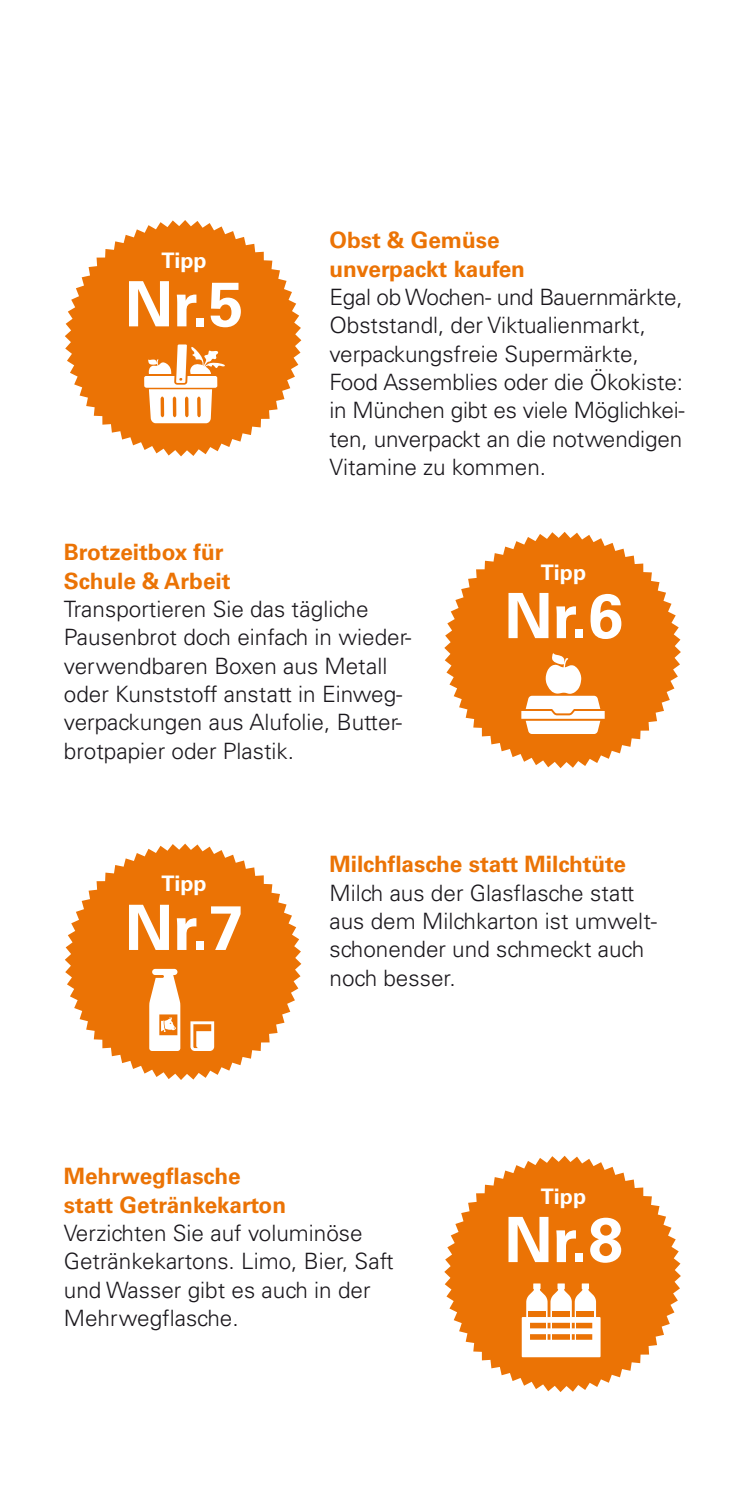
<style>
.page{position:relative;width:745px;height:1489px;background:#fff}
.page>*{position:absolute;margin:0;border:0;box-sizing:border-box;transform-origin:0 0}
.t1{font:700 62.5px "Univers LT Std";color:#fff}
.t2{font:300 22.5px/28.2px "Univers LT Std";color:#1a171c}
.t3{font:700 22.5px/28.2px "Univers LT Std";color:#eb7305}
.t4{font:700 21.5px "Univers LT Std";color:#fff}
</style>
<div class="page">
<svg style="left:65px;top:220px;width:236px;height:236px;fill:#eb7305"></svg>
<svg style="left:144px;top:344px;width:81px;height:79px"></svg>
<svg style="left:444px;top:531px;width:236px;height:237px;fill:#eb7305"></svg>
<svg style="left:521px;top:653px;width:83px;height:81px"></svg>
<svg style="left:65px;top:843px;width:236px;height:236px;fill:#eb7305"></svg>
<svg style="left:190px;top:1021px;width:24px;height:29px"></svg>
<svg style="left:149px;top:968px;width:31px;height:82px"></svg>
<svg style="left:444px;top:1155px;width:236px;height:236px;fill:#eb7305"></svg>
<svg style="left:521px;top:1283px;width:79px;height:74px"></svg>
<p class="t4" style="left:161px;top:248px;width:47px">Tipp</p>
<h1 class="t1" style="left:124px;top:268px;width:120px">Nr.5</h1>
<p class="t3" style="left:329px;top:226px;width:197px">Obst &amp; Gemüse unverpackt kaufen</p>
<p class="t2" style="left:329px;top:283px;width:357px">Egal ob Wochen- und Bauernmärkte,<br>Obststandl, der Viktualienmarkt, verpackungsfreie Supermärkte,<br>Food Assemblies oder die Ökokiste: in München gibt es viele Möglichkei&shy;ten, unverpackt an die notwendigen<br>Vitamine zu kommen.</p>
<p class="t3" style="left:64px;top:538px;width:168px">Brotzeitbox für<br>Schule &amp; Arbeit</p>
<p class="t2" style="left:64px;top:595px;width:348px">Transportieren Sie das tägliche<br>Pausenbrot doch einfach in wieder&shy;verwendbaren Boxen aus Metall oder Kunststoff anstatt in Einweg&shy;verpackungen aus Alufolie, Butter&shy;brotpapier oder Plastik.</p>
<p class="t4" style="left:540px;top:559px;width:47px">Tipp</p>
<h1 class="t1" style="left:503px;top:579px;width:120px">Nr.6</h1>
<p class="t4" style="left:161px;top:871px;width:47px">Tipp</p>
<h1 class="t1" style="left:124px;top:891px;width:120px">Nr.7</h1>
<p class="t3" style="left:329px;top:850px;width:298px">Milchflasche statt Milchtüte</p>
<p class="t2" style="left:329px;top:878px;width:329px">Milch aus der Glasflasche statt aus dem Milchkarton ist umwelt&shy;schonender und schmeckt auch noch besser.</p>
<p class="t3" style="left:64px;top:1162px;width:224px">Mehrwegflasche statt Getränkekarton</p>
<p class="t2" style="left:64px;top:1218px;width:331px">Verzichten Sie auf voluminöse<br>Getränkekartons. Limo, Bier, Saft und Wasser gibt es auch in der<br>Mehrwegflasche.</p>
<p class="t4" style="left:540px;top:1183px;width:47px">Tipp</p>
<h1 class="t1" style="left:503px;top:1203px;width:120px">Nr.8</h1>
</div>
